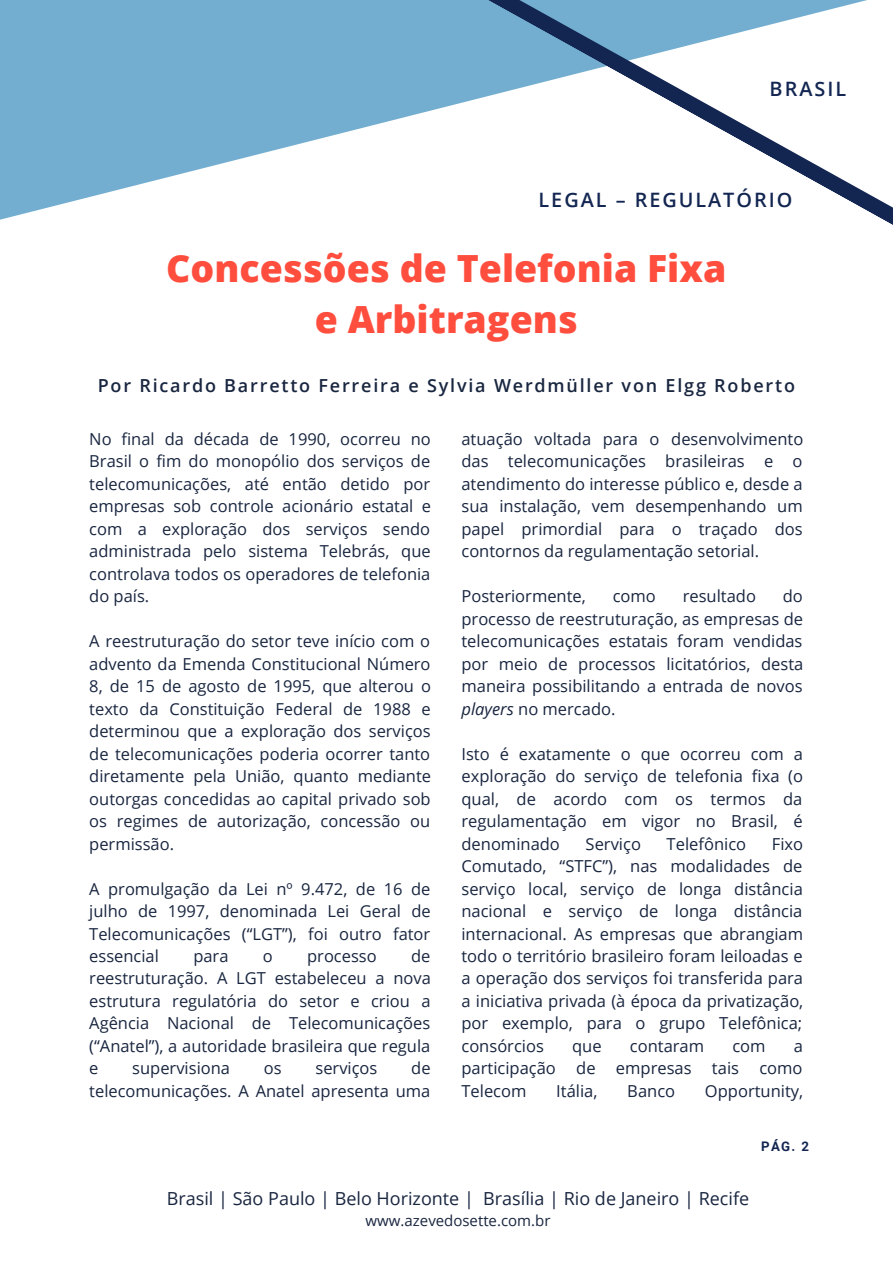
<style>
.page{position:relative;width:893px;height:1264px;background:#fff}
.page>*{position:absolute;margin:0;border:0;box-sizing:border-box;transform-origin:0 0}
.t1{font:800 37.5px/51.8px "Open Sans";color:#ff4e3e;text-align:center}
.t2{font:600 19.8px "Open Sans";letter-spacing:.1em;color:#132652}
.t3{font:18px "Open Sans";color:#192640}
.t4{font:600 18px "Open Sans";letter-spacing:.1em;color:#192640}
.t5{font:16.5px/22.5px "Open Sans";color:#192640;text-align:justify}
.t6{font:15px "Open Sans";color:#192640}
.t7{font:700 13.2px "Roboto";color:#132652}
.s1{font-style:italic}
</style>
<div class="page">
<svg style="left:0;top:0;width:458px;height:220px;fill:#73aed0"></svg>
<svg style="left:458px;top:0;width:434px;height:225px"></svg>
<p class="t2" style="left:769px;top:75px;width:78px">BRASIL</p>
<p class="t2" style="left:538px;top:185px;width:255px">LEGAL – REGULATÓRIO</p>
<p class="t1" style="left:166px;top:241px;width:561px">Concessões de Telefonia Fixa e Arbitragens</p>
<p class="t4" style="left:98px;top:372px;width:698px">Por Ricardo Barretto Ferreira e Sylvia Werdmüller von Elgg Roberto</p>
<p class="t5" style="left:89px;top:427px;width:343px">No final da década de 1990, ocorreu no Brasil o fim do monopólio dos serviços de telecomunicações, até então detido por empresas sob controle acionário estatal e com a exploração dos serviços sendo administrada pelo sistema Telebrás, que controlava todos os operadores de telefonia do país.</p>
<p class="t5" style="left:89px;top:629px;width:343px">A reestruturação do setor teve início com o advento da Emenda Constitucional Número 8, de 15 de agosto de 1995, que alterou o texto da Constituição Federal de 1988 e determinou que a exploração dos serviços de telecomunicações poderia ocorrer tanto diretamente pela União, quanto mediante outorgas concedidas ao capital privado sob os regimes de autorização, concessão ou permissão.</p>
<p class="t5" style="left:89px;top:876px;width:343px">A promulgação da Lei nº 9.472, de 16 de julho de 1997, denominada Lei Geral de Telecomunicações (“LGT”), foi outro fator essencial</p>
<p class="t5" style="left:89px;top:944px;width:343px;text-indent:322px">de reestruturação. A LGT estabeleceu a nova estrutura regulatória do setor e criou a Agência Nacional de Telecomunicações (“Anatel”), a autoridade brasileira que regula e</p>
<p class="t5" style="left:193px;top:944px;width:37px">para</p>
<p class="t5" style="left:263px;top:944px;width:11px">o</p>
<p class="t5" style="left:307px;top:944px;width:71px">processo</p>
<p class="t5" style="left:89px;top:1056px;width:343px;text-align:right">de<br>telecomunicações. A Anatel apresenta uma</p>
<p class="t5" style="left:132px;top:1056px;width:99px">supervisiona</p>
<p class="t5" style="left:264px;top:1056px;width:19px">os</p>
<p class="t5" style="left:315px;top:1056px;width:63px">serviços</p>
<p class="t5" style="left:461px;top:427px;width:343px">atuação voltada para o desenvolvimento das telecomunicações brasileiras e o atendimento do interesse público e, desde a sua instalação, vem desempenhando um papel primordial para o traçado dos contornos da regulamentação setorial.</p>
<p class="t5" style="left:461px;top:584px;width:126px">Posteriormente,</p>
<p class="t5" style="left:612px;top:584px;width:45px">como</p>
<p class="t5" style="left:682px;top:584px;width:75px">resultado</p>
<p class="t5" style="left:461px;top:584px;width:343px;text-indent:321px">do processo de reestruturação, as empresas de telecomunicações estatais foram vendidas por meio de processos licitatórios, desta maneira possibilitando a entrada de novos <span class="s1">players</span> no mercado.</p>
<p class="t5" style="left:461px;top:742px;width:343px">Isto é exatamente o que ocorreu com a exploração do serviço de telefonia fixa (o qual, de acordo com os termos da regulamentação em vigor no Brasil, é denominado</p>
<p class="t5" style="left:585px;top:831px;width:57px">Serviço</p>
<p class="t5" style="left:666px;top:831px;width:81px">Telefônico</p>
<p class="t5" style="left:461px;top:831px;width:343px;text-indent:310px">Fixo Comutado, “STFC”), nas modalidades de serviço local, serviço de longa distância nacional e serviço de longa distância internacional. As empresas que abrangiam todo o território brasileiro foram leiloadas e a operação dos serviços foi transferida para a iniciativa privada (à época da privatização, por exemplo, para o grupo Telefônica; consórcios</p>
<p class="t5" style="left:572px;top:1034px;width:31px">que</p>
<p class="t5" style="left:629px;top:1034px;width:76px">contaram</p>
<p class="t5" style="left:732px;top:1034px;width:35px">com</p>
<p class="t5" style="left:461px;top:1034px;width:343px;text-indent:332px">a participação de empresas tais como Telecom</p>
<p class="t5" style="left:556px;top:1079px;width:43px">Itália,</p>
<p class="t5" style="left:627px;top:1079px;width:49px">Banco</p>
<p class="t5" style="left:705px;top:1079px;width:100px">Opportunity,</p>
<p class="t7" style="left:761px;top:1138px;width:49px">PÁG. 2</p>
<p class="t3" style="left:167px;top:1185px;width:584px">Brasil | São Paulo | Belo Horizonte | Brasília | Rio de Janeiro | Recife</p>
<p class="t6" style="left:365px;top:1210px;width:186px">www.azevedosette.com.br</p>
</div>
